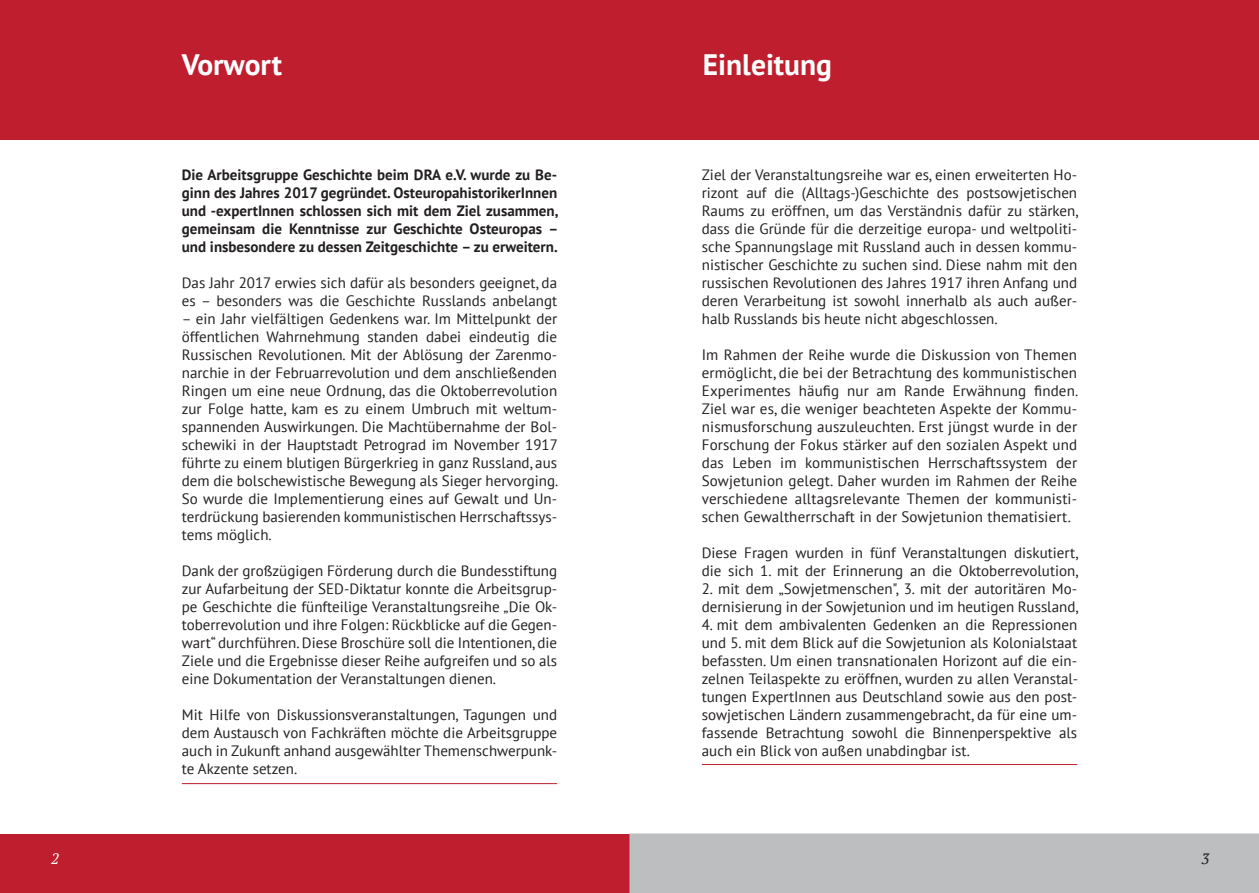
<style>
.page{position:relative;width:1259px;height:893px;background:#fff}
.page>*{position:absolute;margin:0;border:0;box-sizing:border-box;transform-origin:0 0}
.t1{font:700 29.55px "PT Sans";color:#fff}
.t2{font:15px/18px "PT Sans";color:#231f20;text-align:justify}
.t3{font:700 15px/18px "PT Sans";color:#231f20;text-align:justify}
.t4{font:italic 15px "PT Serif";color:#fff}
.t5{font:italic 15px "PT Serif";color:#231f20}
</style>
<div class="page">
<div style="left:0;top:0;width:629px;height:140px;background:#be1e2d"></div>
<div style="left:0;top:834px;width:629px;height:59px;background:#be1e2d"></div>
<div style="left:629px;top:833px;width:630px;height:60px;background:#bcbec0"></div>
<hr style="left:182px;top:783px;width:375px;height:1px;background:#be1e2d">
<hr style="left:702px;top:764px;width:375px;height:1px;background:#be1e2d">
<div style="left:629px;top:0;width:630px;height:140px;background:#be1e2d"></div>
<h1 class="t1" style="left:182px;top:50px;width:102px">Vorwort</h1>
<p class="t3" style="left:182px;top:166px;width:378px">Die Arbeitsgruppe Geschichte beim DRA e.V. wurde zu Be&shy;ginn des Jahres 2017 gegründet. OsteuropahistorikerInnen und -expertInnen schlossen sich mit dem Ziel zusammen, gemeinsam die Kenntnisse zur Geschichte Osteuropas – und insbesondere zu dessen Zeitgeschichte – zu erweitern.</p>
<p class="t2" style="left:182px;top:274px;width:377px">Das Jahr 2017 erwies sich dafür als besonders geeignet, da es – besonders was die Geschichte Russlands anbelangt</p>
<p class="t2" style="left:182px;top:310px;width:378px">– ein Jahr vielfältigen Gedenkens war. Im Mittelpunkt der öffentlichen Wahrnehmung standen dabei eindeutig die Russischen Revolutionen. Mit der Ablösung der Zarenmo&shy;narchie in der Februarrevolution und dem anschließenden Ringen um eine neue Ordnung, das die Oktoberrevolution zur Folge hatte, kam es zu einem Umbruch mit weltum&shy;spannenden Auswirkungen. Die Machtübernahme der Bol&shy;schewiki in der Hauptstadt Petrograd im November 1917 führte zu einem blutigen Bürgerkrieg in ganz Russland, aus dem die bolschewistische Bewegung als Sieger hervorging.<br>So wurde die Implementierung eines auf Gewalt und Un&shy;terdrückung basierenden kommunistischen Herrschaftssys&shy;tems möglich.</p>
<p class="t2" style="left:182px;top:562px;width:377px">Dank der großzügigen Förderung durch die Bundesstiftung zur Aufarbeitung der SED-Diktatur konnte die Arbeitsgrup&shy;pe Geschichte die fünfteilige Veranstaltungsreihe „Die Ok&shy;toberrevolution und ihre Folgen: Rückblicke auf die Gegen&shy;wart“ durchführen. Diese Broschüre soll die Intentionen, die Ziele und die Ergebnisse dieser Reihe aufgreifen und so als eine Dokumentation der Veranstaltungen dienen.</p>
<p class="t2" style="left:182px;top:706px;width:377px">Mit Hilfe von Diskussionsveranstaltungen, Tagungen und dem Austausch von Fachkräften möchte die Arbeitsgruppe auch in Zukunft anhand ausgewählter Themenschwerpunk&shy;te Akzente setzen.</p>
<h1 class="t1" style="left:703px;top:50px;width:131px">Einleitung</h1>
<p class="t2" style="left:702px;top:166px;width:378px">Ziel der Veranstaltungsreihe war es, einen erweiterten Ho&shy;rizont auf die (Alltags-)Geschichte des postsowjetischen Raums zu eröffnen, um das Verständnis dafür zu stärken, dass die Gründe für die derzeitige europa- und weltpoliti&shy;sche Spannungslage mit Russland auch in dessen kommu&shy;nistischer Geschichte zu suchen sind. Diese nahm mit den russischen Revolutionen des Jahres 1917 ihren Anfang und deren Verarbeitung ist sowohl innerhalb als auch außer&shy;halb Russlands bis heute nicht abgeschlossen.</p>
<p class="t2" style="left:702px;top:346px;width:378px">Im Rahmen der Reihe wurde die Diskussion von Themen ermöglicht, die bei der Betrachtung des kommunistischen Experimentes häufig nur am Rande Erwähnung finden.<br>Ziel war es, die weniger beachteten Aspekte der Kommu&shy;nismusforschung auszuleuchten. Erst jüngst wurde in der Forschung der Fokus stärker auf den sozialen Aspekt und das Leben im kommunistischen Herrschaftssystem der Sowjetunion gelegt. Daher wurden im Rahmen der Reihe verschiedene alltagsrelevante Themen der kommunisti&shy;schen Gewaltherrschaft in der Sowjetunion thematisiert.</p>
<p class="t2" style="left:702px;top:544px;width:378px">Diese Fragen wurden in fünf Veranstaltungen diskutiert, die sich 1. mit der Erinnerung an die Oktoberrevolution,</p>
<p class="t2" style="left:702px;top:580px;width:378px">2. mit dem „Sowjetmenschen", 3. mit der autoritären Mo&shy;dernisierung in der Sowjetunion und im heutigen Russland,</p>
<p class="t2" style="left:702px;top:616px;width:378px">4. mit dem ambivalenten Gedenken an die Repressionen und 5. mit dem Blick auf die Sowjetunion als Kolonialstaat befassten. Um einen transnationalen Horizont auf die ein&shy;zelnen Teilaspekte zu eröffnen, wurden zu allen Veranstal&shy;tungen ExpertInnen aus Deutschland sowie aus den post&shy;sowjetischen Ländern zusammengebracht, da für eine um&shy;fassende Betrachtung sowohl die Binnenperspektive als auch ein Blick von außen unabdingbar ist.</p>
<p class="t4" style="left:51px;top:851px;width:9px">2</p>
<p class="t5" style="left:1201px;top:851px;width:9px">3</p>
</div>
